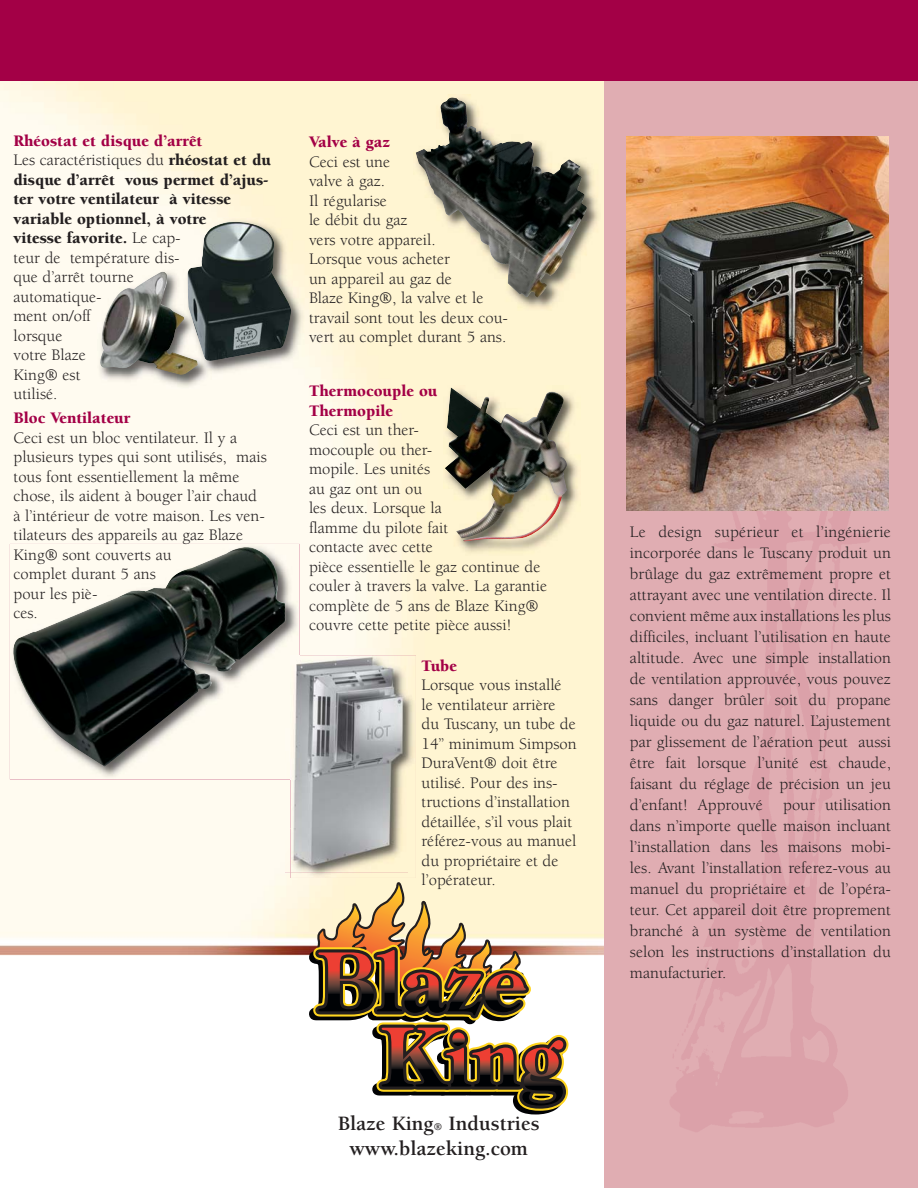
<style>
.page{position:relative;width:918px;height:1188px;background:#fff}
.page>*{position:absolute;margin:0;border:0;box-sizing:border-box;transform-origin:0 0}
.t1{font:700 21px/25.2px "Berkeley";color:#231f20;text-align:center}
.t2{font:16.5px/19.5px "Berkeley";color:#231f20}
.t3{font:900 16.5px/19.5px "Berkeley";color:#a30046}
.s1{font-weight:900;color:#a30046}
.s2{font-weight:900}
.s3{font-size:10.5px}
</style>
<div class="page">
<img style="left:0;top:81px;width:604px;height:875px">
<div style="left:604px;top:0;width:314px;height:1188px;background:#e0adb2"></div>
<div style="left:0;top:0;width:918px;height:81px;background:#a30046"></div>
<img style="left:626px;top:326px;width:263px;height:806px">
<img style="left:627px;top:136px;width:261px;height:374px">
<svg style="left:264px;top:852px;width:311px;height:263px"></svg>
<img style="left:413px;top:95px;width:187px;height:216px">
<img style="left:416px;top:97px;width:171px;height:201px">
<img style="left:10px;top:544px;width:290px;height:235px">
<img style="left:9px;top:546px;width:277px;height:221px">
<img style="left:97px;top:218px;width:208px;height:171px">
<img style="left:187px;top:221px;width:105px;height:141px">
<img style="left:100px;top:271px;width:98px;height:105px">
<img style="left:291px;top:655px;width:125px;height:223px">
<img style="left:300px;top:648px;width:108px;height:7px">
<img style="left:285px;top:779px;width:6px;height:93px">
<img style="left:285px;top:648px;width:15px;height:131px">
<img style="left:291px;top:655px;width:117px;height:217px">
<img style="left:291px;top:655px;width:9px;height:124px">
<img style="left:443px;top:386px;width:138px;height:169px">
<img style="left:440px;top:387px;width:128px;height:156px">
<p class="t2" style="left:14px;top:132px;width:259px"><span class="s1">Rhéostat et disque d’arrêt<br></span>Les caractéristiques du <span class="s2">rhéostat et du disque d’arrêt vous permet d’ajus&shy;ter votre ventilateur à vitesse variable optionnel, à votre<br>vitesse favorite.</span> Le cap-<br>teur de température dis-<br>que d’arrêt tourne<br>automatique-<br>ment on/off<br>lorsque<br>votre Blaze<br>King® est<br>utilisé.</p>
<p class="t3" style="left:14px;top:410px;width:118px">Bloc Ventilateur</p>
<p class="t2" style="left:14px;top:429px;width:255px">Ceci est un bloc ventilateur. Il y a plusieurs types qui sont utilisés, mais tous font essentiellement la même chose, ils aident à bouger l’air chaud à l’intérieur de votre maison. Les ven&shy;tilateurs des appareils au gaz Blaze<br>King® sont couverts au<br>complet durant 5 ans<br>pour les piè-<br>ces.</p>
<p class="t3" style="left:309px;top:134px;width:83px">Valve à gaz</p>
<p class="t2" style="left:309px;top:153px;width:201px">Ceci est une<br>valve à gaz.<br>Il régularise<br>le débit du gaz<br>vers votre appareil.<br>Lorsque vous acheter<br>un appareil au gaz de<br>Blaze King®, la valve et le travail sont tout les deux cou&shy;vert au complet durant 5 ans.</p>
<p class="t3" style="left:309px;top:383px;width:130px">Thermocouple ou<br>Thermopile</p>
<p class="t2" style="left:309px;top:422px;width:240px">Ceci est un ther-<br>mocouple ou ther-<br>mopile. Les unités<br>au gaz ont un ou<br>les deux. Lorsque la<br>flamme du pilote fait<br>contacte avec cette<br>pièce essentielle le gaz continue de couler à travers la valve. La garantie complète de 5 ans de Blaze King® couvre cette petite pièce aussi!</p>
<p class="t3" style="left:422px;top:657px;width:37px">Tube</p>
<p class="t2" style="left:422px;top:677px;width:157px">Lorsque vous installé le ventilateur arrière du Tuscany, un tube de<br>14’’ minimum Simpson<br>DuraVent® doit être utilisé. Pour des ins&shy;tructions d’installation détaillée, s’il vous plait référez-vous au manuel du propriétaire et de l’opérateur.</p>
<p class="t2" style="left:630px;top:523px;width:263px;line-height:21px;text-align:justify">Le design supérieur et l’ingénierie incorporée dans le Tuscany produit un brûlage du gaz extrêmement propre et attrayant avec une ventilation directe. Il convient même aux installations les plus difficiles, incluant l’utilisation en haute altitude. Avec une simple installation de ventilation approuvée, vous pouvez sans danger brûler soit du propane liquide ou du gaz naturel. L’ajustement par glissement de l’aération peut aussi être fait lorsque l’unité est chaude, faisant du réglage de précision un jeu d’enfant! Approuvé pour utilisation dans n’importe quelle maison incluant l’installation dans les maisons mobi&shy;les. Avant l’installation referez-vous au manuel du propriétaire et de l’opéra&shy;teur. Cet appareil doit être proprement branché à un système de ventilation selon les instructions d’installation du manufacturier.</p>
<p class="t1" style="left:338px;top:1113px;width:204px">Blaze King<span class="s3">®</span> Industries www.blazeking.com</p>
</div>
